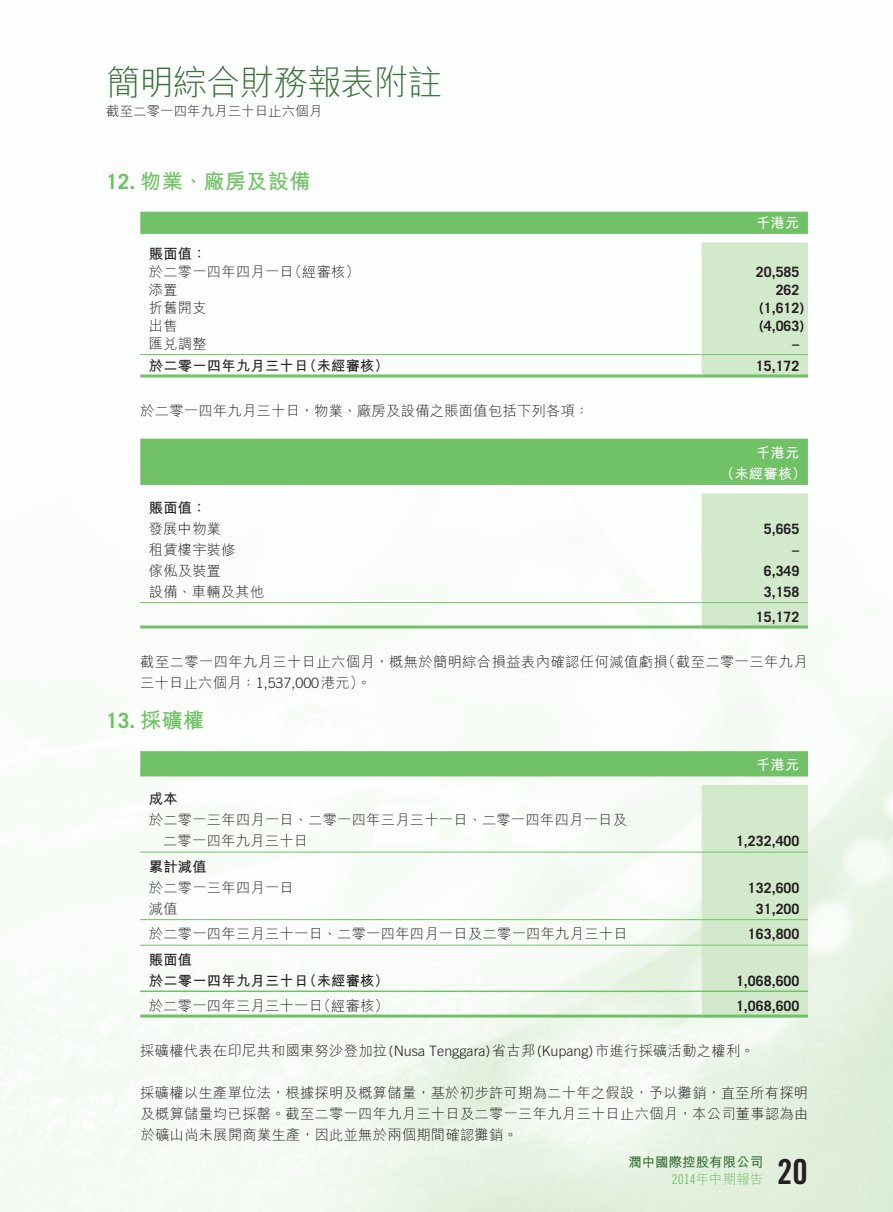
<style>
.page{position:relative;width:893px;height:1212px;background:#fff}
.page>*{position:absolute;margin:0;border:0;box-sizing:border-box;transform-origin:0 0}
.t1{font:300 34.5px "M Hei HK";letter-spacing:-.03em;color:#3b723a}
.t2{font:34.5px "Trade Gothic LT Std Bd Cn 20";color:#231f20}
.t3{font:700 21px "M Hei HK";letter-spacing:.02em;color:#71c167}
.t4{font:700 21px "Trade Gothic LT Std";color:#71c167}
.t5{font:300 14.25px/21px "M Hei HK";letter-spacing:.02em;color:#231f20}
.t6{font:700 14.25px "Trade Gothic LT Std";color:#231f20}
.t7{font:700 14.25px "M Hei HK";letter-spacing:.02em;color:#231f20}
.t8{font:700 14.25px/21px "M Hei HK";letter-spacing:.02em;color:#fff}
.t9{font:300 13.5px "M Hei HK";color:#231f20}
.t10{font:700 13.5px "M Hei HK";color:#3b723a}
.t11{font:300 13.5px "M Hei HK";color:#71c167}
.s1{font-family:"Trade Gothic LT Std"}
.s2{font-family:"M Hei HK"}
.s3{font-family:"Trade Gothic LT Std Cn 18";font-weight:400}
</style>
<div class="page">
<div style="left:140px;top:212px;width:668px;height:22px;background:#71c167"></div>
<div style="left:702px;top:242px;width:106px;height:132px;background:#d3e9cc"></div>
<hr style="left:140px;top:354px;width:562px;height:1px;background:#71c167">
<hr style="left:702px;top:354px;width:106px;height:1px;background:#71c167">
<hr style="left:140px;top:374px;width:562px;height:3px;background:#71c167">
<hr style="left:702px;top:374px;width:106px;height:3px;background:#71c167">
<div style="left:140px;top:439px;width:668px;height:46px;background:#71c167"></div>
<div style="left:702px;top:493px;width:106px;height:132px;background:#d3e9cc"></div>
<hr style="left:140px;top:602px;width:562px;height:1px;background:#71c167">
<hr style="left:702px;top:602px;width:106px;height:1px;background:#71c167">
<hr style="left:140px;top:625px;width:562px;height:3px;background:#71c167">
<hr style="left:702px;top:625px;width:106px;height:3px;background:#71c167">
<div style="left:140px;top:751px;width:668px;height:25px;background:#71c167"></div>
<div style="left:702px;top:785px;width:106px;height:229px;background:#d3e9cc"></div>
<hr style="left:140px;top:852px;width:562px;height:1px;background:#71c167">
<hr style="left:702px;top:852px;width:106px;height:1px;background:#71c167">
<hr style="left:140px;top:919px;width:562px;height:1px;background:#71c167">
<hr style="left:702px;top:919px;width:106px;height:1px;background:#71c167">
<hr style="left:140px;top:945px;width:562px;height:1px;background:#71c167">
<hr style="left:702px;top:945px;width:106px;height:1px;background:#71c167">
<hr style="left:140px;top:990px;width:562px;height:2px;background:#71c167">
<hr style="left:702px;top:990px;width:106px;height:2px;background:#71c167">
<hr style="left:140px;top:1014px;width:562px;height:3px;background:#71c167">
<hr style="left:702px;top:1014px;width:106px;height:3px;background:#71c167">
<h1 class="t1" style="left:106px;top:64px;width:337px">簡明綜合財務報表附註</h1>
<p class="t9" style="left:106px;top:104px;width:217px">截至二零一四年九月三十日止六個月</p>
<h2 class="t3" style="left:106px;top:166px;width:206px"><span class="s1">12.</span> 物業、廠房及設備</h2>
<p class="t7" style="left:149px;top:243px;width:59px">賬面值：</p>
<p class="t5" style="left:288px;top:261px;width:73px">（經審核(</p>
<p class="t5" style="left:149px;top:261px;width:147px">於二零一四年四月一日</p>
<p class="t5" style="left:149px;top:279px;width:30px">添置</p>
<p class="t5" style="left:149px;top:297px;width:59px">折舊開支</p>
<p class="t5" style="left:149px;top:315px;width:30px">出售</p>
<p class="t5" style="left:149px;top:333px;width:59px">匯兌調整</p>
<p class="t7" style="left:302px;top:356px;width:88px">（未經審核(</p>
<p class="t7" style="left:149px;top:356px;width:161px">於二零一四年九月三十日</p>
<p class="t5" style="left:140px;top:400px;width:450px">於二零一四年九月三十日，物業、廠房及設備之賬面值包括下列各項：</p>
<p class="t7" style="left:149px;top:497px;width:59px">賬面值：</p>
<p class="t5" style="left:149px;top:518px;width:74px">發展中物業</p>
<p class="t5" style="left:149px;top:539px;width:88px">租賃樓宇裝修</p>
<p class="t5" style="left:149px;top:560px;width:74px">傢俬及裝置</p>
<p class="t5" style="left:149px;top:581px;width:117px">設備、車輛及其他</p>
<p class="t8" style="left:756px;top:211px;width:45px">千港元</p>
<p class="t6" style="left:756px;top:263px;width:45px">20,585</p>
<p class="t6" style="left:776px;top:281px;width:25px">262</p>
<p class="t6" style="left:759px;top:299px;width:47px">)1,612(</p>
<p class="t6" style="left:759px;top:317px;width:47px">)4,063(</p>
<p class="t6" style="left:792px;top:335px;width:9px">–</p>
<p class="t6" style="left:756px;top:357px;width:45px">15,172</p>
<p class="t8" style="left:720px;top:441px;width:88px;text-indent:36px">千港元（未經審核(</p>
<p class="t6" style="left:764px;top:520px;width:37px">5,665</p>
<p class="t6" style="left:792px;top:541px;width:9px">–</p>
<p class="t6" style="left:764px;top:562px;width:37px">6,349</p>
<p class="t6" style="left:764px;top:583px;width:37px">3,158</p>
<p class="t6" style="left:756px;top:608px;width:45px">15,172</p>
<p class="t5" style="left:662px;top:651px;width:148px">（截至二零一三年九月</p>
<p class="t5" style="left:140px;top:651px;width:529px">截至二零一四年九月三十日止六個月，概無於簡明綜合損益表內確認任何減值虧損三十日止六個月：<span class="s1">1,537,000</span>港元。(</p>
<h2 class="t4" style="left:106px;top:708px;width:99px">13. <span class="s2">採礦權</span></h2>
<p class="t8" style="left:756px;top:753px;width:45px">千港元</p>
<p class="t7" style="left:149px;top:788px;width:30px">成本</p>
<p class="t5" style="left:149px;top:809px;width:480px">於二零一三年四月一日、二零一四年三月三十一日、二零一四年四月一日及</p>
<p class="t5" style="left:163px;top:830px;width:147px">二零一四年九月三十日</p>
<p class="t7" style="left:149px;top:856px;width:59px">累計減值</p>
<p class="t6" style="left:736px;top:832px;width:65px">1,232,400</p>
<p class="t5" style="left:149px;top:877px;width:147px">於二零一三年四月一日</p>
<p class="t6" style="left:748px;top:879px;width:53px">132,600</p>
<p class="t5" style="left:149px;top:898px;width:30px">減值</p>
<p class="t6" style="left:756px;top:900px;width:45px">31,200</p>
<p class="t5" style="left:149px;top:923px;width:480px">於二零一四年三月三十一日、二零一四年四月一日及二零一四年九月三十日</p>
<p class="t7" style="left:149px;top:949px;width:45px">賬面值</p>
<p class="t6" style="left:748px;top:925px;width:53px">163,800</p>
<p class="t7" style="left:302px;top:970px;width:88px">（未經審核(</p>
<p class="t7" style="left:149px;top:970px;width:161px">於二零一四年九月三十日</p>
<p class="t6" style="left:736px;top:972px;width:65px">1,068,600</p>
<p class="t5" style="left:317px;top:995px;width:73px">（經審核(</p>
<p class="t5" style="left:149px;top:995px;width:176px">於二零一四年三月三十一日</p>
<p class="t5" style="left:140px;top:1040px;width:616px">採礦權代表在印尼共和國東努沙登加拉<span class="s1">(Nusa Tenggara)</span>省古邦<span class="s1">(Kupang)</span>市進行採礦活動之權利。</p>
<p class="t5" style="left:140px;top:1082px;width:670px;text-align:justify">採礦權以生產單位法，根據探明及概算儲量，基於初步許可期為二十年之假設，予以攤銷，直至所有探明及概算儲量均已採罄。截至二零一四年九月三十日及二零一三年九月三十日止六個月，本公司董事認為由於礦山尚未展開商業生產，因此並無於兩個期間確認攤銷。</p>
<p class="t6" style="left:736px;top:997px;width:65px">1,068,600</p>
<p class="t10" style="left:628px;top:1153px;width:136px">潤中國際控股有限公司</p>
<h1 class="t2" style="left:777px;top:1151px;width:32px">20</h1>
<p class="t11" style="left:672px;top:1172px;width:93px"><span class="s3">2014</span>年中期報告</p>
</div>
